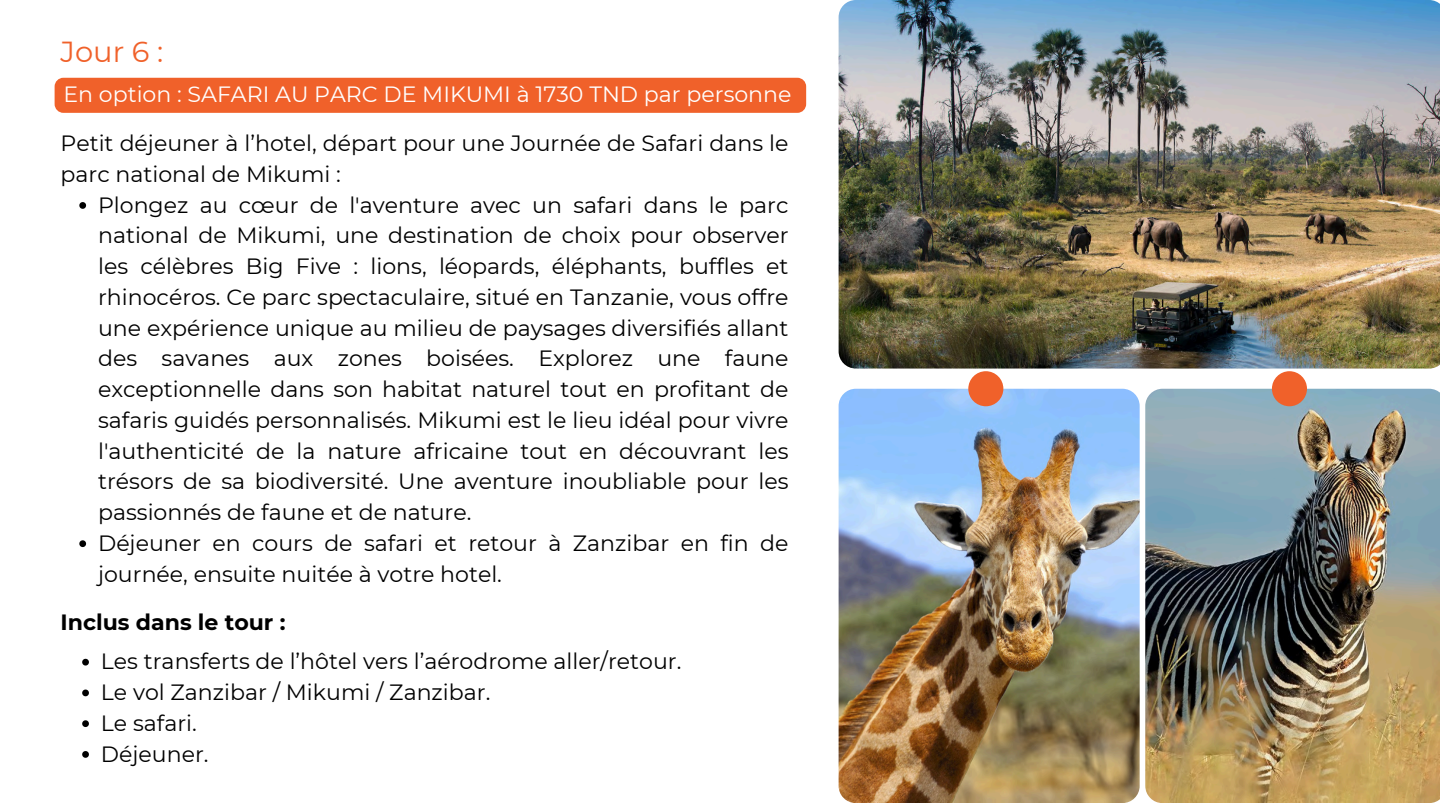
<style>
.page{position:relative;width:1440px;height:810px;background:#fff}
.page>*{position:absolute;margin:0;border:0;box-sizing:border-box;transform-origin:0 0}
.t1{font:29px "Montserrat";color:#f0612a}
.t2{font:22.1px/30.8px "Montserrat";color:#000}
.t3{font:22.1px "Montserrat";color:#fff}
.t4{font:700 22.1px "Montserrat";color:#000}
</style>
<div class="page">
<img style="left:839px;top:0;width:601px;height:369px">
<img style="left:1145px;top:389px;width:295px;height:414px">
<img style="left:839px;top:389px;width:301px;height:414px;border-radius:17px">
<div style="left:968px;top:371px;width:35px;height:35px;background:#f0612a;border-radius:50%"></div>
<div style="left:1272px;top:371px;width:35px;height:35px;background:#f0612a;border-radius:50%"></div>
<div style="left:55px;top:78px;width:751px;height:35px;background:#f0612a;border-radius:9px"></div>
<svg style="left:79px;top:202px;width:7px;height:7px"></svg>
<svg style="left:79px;top:540px;width:7px;height:7px"></svg>
<svg style="left:82px;top:659px;width:7px;height:7px"></svg>
<svg style="left:82px;top:690px;width:7px;height:6px"></svg>
<svg style="left:82px;top:720px;width:7px;height:7px"></svg>
<svg style="left:82px;top:751px;width:7px;height:7px"></svg>
<p class="t1" style="left:61px;top:34px;width:104px">Jour 6 :</p>
<p class="t3" style="left:63px;top:81px;width:730px">En option : SAFARI AU PARC DE MIKUMI à 1730 TND par personne</p>
<p class="t2" style="left:61px;top:128px;width:729px">Petit déjeuner à l’hotel, départ pour une Journée de Safari dans le parc national de Mikumi :</p>
<p class="t2" style="left:98px;top:189px;width:692px;text-align:justify">Plongez au cœur de l'aventure avec un safari dans le parc national de Mikumi, une destination de choix pour observer les célèbres Big Five : lions, léopards, éléphants, buffles et rhinocéros. Ce parc spectaculaire, situé en Tanzanie, vous offre une expérience unique au milieu de paysages diversifiés allant des savanes aux zones boisées. Explorez une faune exceptionnelle dans son habitat naturel tout en profitant de safaris guidés personnalisés. Mikumi est le lieu idéal pour vivre l'authenticité de la nature africaine tout en découvrant les trésors de sa biodiversité. Une aventure inoubliable pour les passionnés de faune et de nature.</p>
<p class="t2" style="left:98px;top:527px;width:692px">Déjeuner en cours de safari et retour à Zanzibar en fin de journée, ensuite nuitée à votre hotel.</p>
<p class="t4" style="left:61px;top:609px;width:226px">Inclus dans le tour :</p>
<p class="t2" style="left:101px;top:646px;width:582px">Les transferts de l’hôtel vers l’aérodrome aller/retour.</p>
<p class="t2" style="left:101px;top:677px;width:391px">Le vol Zanzibar / Mikumi / Zanzibar.</p>
<p class="t2" style="left:101px;top:707px;width:97px">Le safari.</p>
<p class="t2" style="left:101px;top:738px;width:109px">Déjeuner.</p>
</div>
